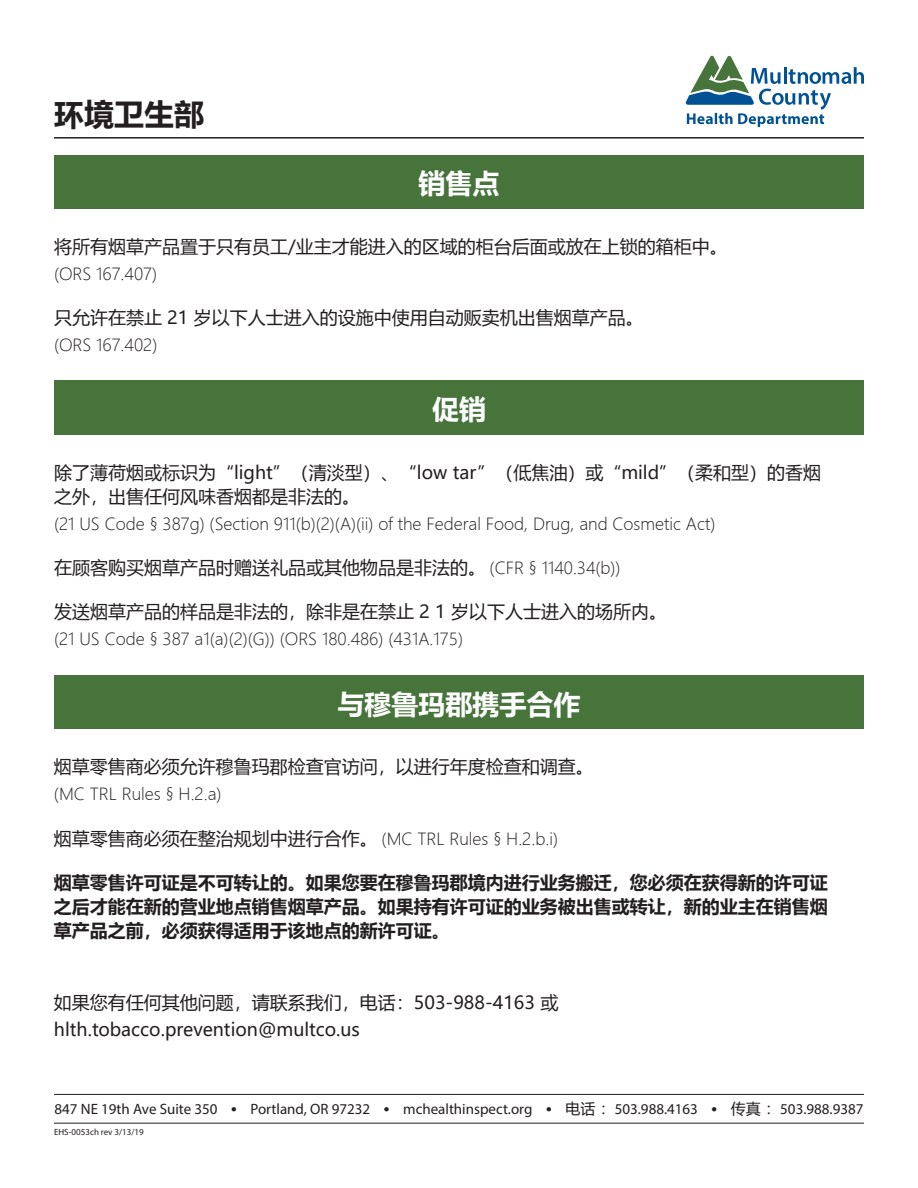
<style>
.page{position:relative;width:918px;height:1188px;background:#fff}
.page>*{position:absolute;margin:0;border:0;box-sizing:border-box;transform-origin:0 0}
.t1{font:700 30px "Microsoft Ya Hei";color:#231f20}
.t2{font:700 27px "Microsoft Ya Hei";color:#fff}
.t3{font:18px "Microsoft Ya Hei";color:#231f20}
.t4{font:700 18px "Microsoft Ya Hei";color:#231f20}
.t5{font:300 16.5px "Microsoft Ya Hei";color:#231f20}
.t6{font:15px "Myriad Pro";color:#231f20}
.t7{font:9px "Myriad Pro";color:#231f20}
.s1{font-weight:300;font-size:16.5px}
.s2{font-weight:400;font-size:18px}
.s3{font-family:"Microsoft Ya Hei"}
</style>
<div class="page">
<hr style="left:54px;top:137px;width:810px;height:2px;background:#231f20">
<hr style="left:54px;top:1094px;width:810px;height:1px;background:#231f20">
<hr style="left:54px;top:1123px;width:810px;height:1px;background:#231f20">
<svg style="left:685px;top:55px;width:179px;height:72px"></svg>
<div style="left:54px;top:155px;width:810px;height:54px;background:#46743b"></div>
<div style="left:54px;top:675px;width:810px;height:54px;background:#46743b"></div>
<div style="left:54px;top:381px;width:810px;height:54px;background:#46743b"></div>
<h1 class="t1" style="left:54px;top:93px;width:151px">环境卫生部</h1>
<p class="t2" style="left:419px;top:165px;width:82px">销售点</p>
<p class="t3" style="left:54px;top:234px;width:675px">将所有烟草产品置于只有员工/业主才能进入的区域的柜台后面或放在上锁的箱柜中。</p>
<p class="t5" style="left:54px;top:263px;width:105px">(ORS 167.407)</p>
<p class="t3" style="left:54px;top:306px;width:591px">只允许在禁止 21 岁以下人士进入的设施中使用自动贩卖机出售烟草产品。</p>
<p class="t5" style="left:54px;top:334px;width:105px">(ORS 167.402)</p>
<p class="t2" style="left:432px;top:391px;width:55px">促销</p>
<p class="t3" style="left:54px;top:460px;width:769px">除了薄荷烟或标识为“light”（清淡型）、“low tar”（低焦油）或“mild”（柔和型）的香烟</p>
<p class="t3" style="left:54px;top:484px;width:307px">之外，出售任何风味香烟都是非法的。</p>
<p class="t5" style="left:54px;top:513px;width:663px">(21 US Code § 387g) (Section 911(b)(2)(A)(ii) of the Federal Food, Drug, and Cosmetic Act)</p>
<p class="t3" style="left:54px;top:556px;width:568px">在顾客购买烟草产品时赠送礼品或其他物品是非法的。 <span class="s1">(CFR § 1140.34(b))</span></p>
<p class="t3" style="left:54px;top:600px;width:615px">发送烟草产品的样品是非法的，除非是在禁止 2 1 岁以下人士进入的场所内。</p>
<p class="t5" style="left:54px;top:629px;width:411px">(21 US Code § 387 a1(a)(2)(G)) (ORS 180.486) (431A.175)</p>
<p class="t2" style="left:338px;top:685px;width:245px">与穆鲁玛郡携手合作</p>
<p class="t3" style="left:54px;top:755px;width:541px">烟草零售商必须允许穆鲁玛郡检查官访问，以进行年度检查和调查。</p>
<p class="t5" style="left:54px;top:784px;width:169px">(MC TRL Rules § H.2.a)</p>
<p class="t5" style="left:54px;top:828px;width:506px"><span class="s2">烟草零售商必须在整治规划中进行合作。</span> (MC TRL Rules § H.2.b.i)</p>
<p class="t4" style="left:54px;top:870px;width:775px">烟草零售许可证是不可转让的。如果您要在穆鲁玛郡境内进行业务搬迁，您必须在获得新的许可证</p>
<p class="t4" style="left:54px;top:894px;width:775px">之后才能在新的营业地点销售烟草产品。如果持有许可证的业务被出售或转让，新的业主在销售烟</p>
<p class="t4" style="left:54px;top:918px;width:397px">草产品之前，必须获得适用于该地点的新许可证。</p>
<p class="t3" style="left:54px;top:990px;width:506px">如果您有任何其他问题，请联系我们，电话：503-988-4163 或</p>
<p class="t3" style="left:54px;top:1017px;width:308px">hlth.tobacco.prevention@multco.us</p>
<p class="t6" style="left:55px;top:1099px;width:810px">847 NE 19th Ave Suite 350 ● Portland, OR 97232 ● mchealthinspect.org ● <span class="s3">电话 ：</span>503.988.4163 ● <span class="s3">传真 ：</span>503.988.9387</p>
<p class="t7" style="left:54px;top:1126px;width:91px">EHS-0053ch rev 3/13/19</p>
</div>
